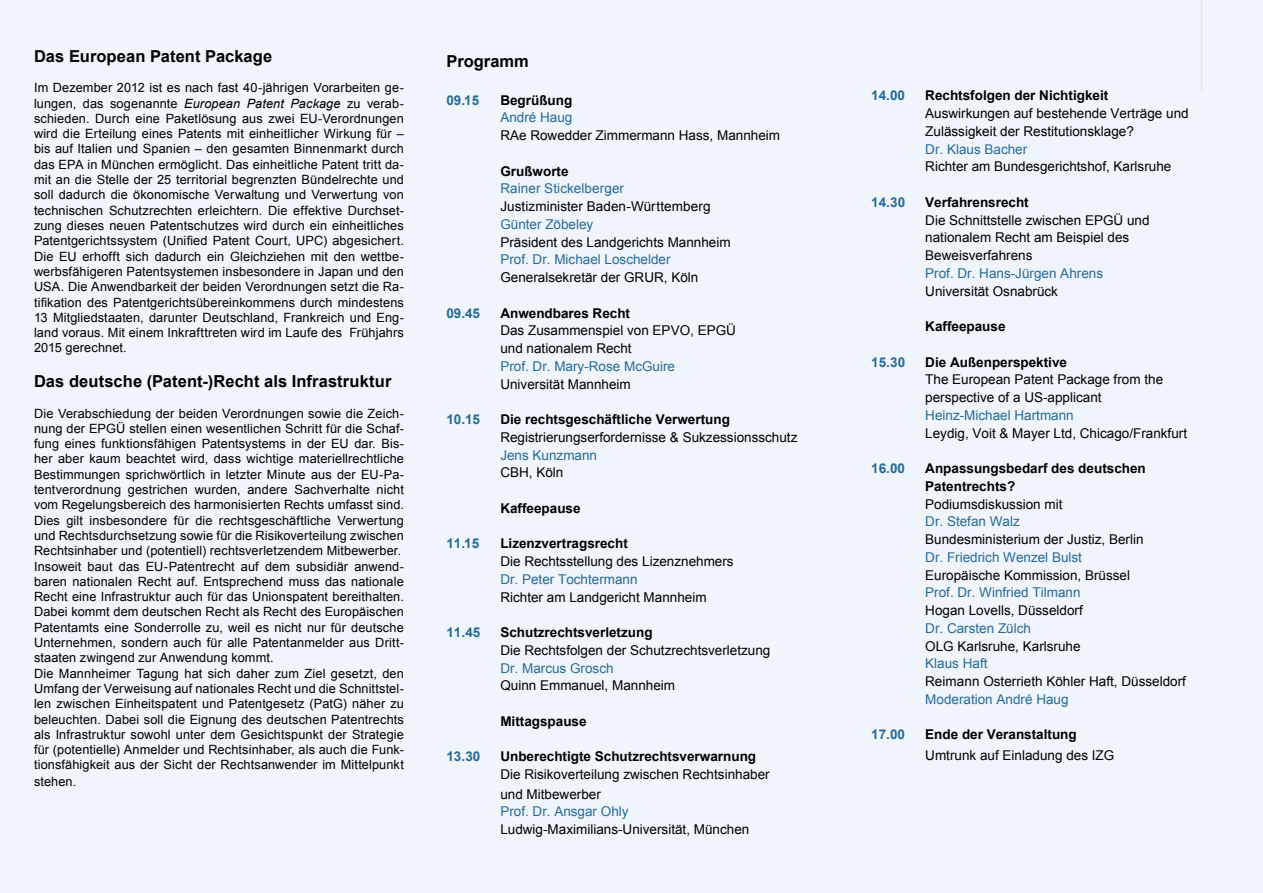
<style>
.page{position:relative;width:1263px;height:893px;background:#eff5fa}
.page>*{position:absolute;margin:0;border:0;box-sizing:border-box;transform-origin:0 0}
.t1{font:700 16.5px "Arial";letter-spacing:.005em;color:#000}
.t2{font:13.5px/17.7px "Arial";color:#000}
.t3{font:700 13.5px "Arial";color:#276a97}
.t4{font:700 13.5px "Arial";color:#000}
.t5{font:12.75px/15.3px "Arial";letter-spacing:.01em;color:#000;text-align:justify}
.s1{font-style:italic}
.s2{font-weight:700}
.s3{color:#276a97}
</style>
<div class="page">
<hr style="left:1201px;top:0;width:1px;height:91px;background:#dfeaf6">
<p class="t1" style="left:34px;top:45px;width:240px">Das European Patent Package</p>
<p class="t5" style="left:34px;top:80px;width:371px">Im Dezember 2012 ist es nach fast 40-jährigen Vorarbeiten ge&shy;lungen, das sogenannte <span class="s1">European Patent Package</span> zu verab&shy;schieden. Durch eine Paketlösung aus zwei EU-Verordnungen wird die Erteilung eines Patents mit einheitlicher Wirkung für – bis auf Italien und Spanien – den gesamten Binnenmarkt durch das EPA in München ermöglicht. Das einheitliche Patent tritt da&shy;mit an die Stelle der 25 territorial begrenzten Bündelrechte und soll dadurch die ökonomische Verwaltung und Verwertung von technischen Schutzrechten erleichtern. Die effektive Durchset&shy;zung dieses neuen Patentschutzes wird durch ein einheitliches Patentgerichtssystem (Unified Patent Court, UPC) abgesichert.<br>Die EU erhofft sich dadurch ein Gleichziehen mit den wettbe&shy;werbsfähigeren Patentsystemen insbesondere in Japan und den USA. Die Anwendbarkeit der beiden Verordnungen setzt die Ra&shy;tifikation des Patentgerichtsübereinkommens durch mindestens 13 Mitgliedstaaten, darunter Deutschland, Frankreich und Eng&shy;land voraus. Mit einem Inkrafttreten wird im Laufe des Frühjahrs 2015 gerechnet.</p>
<p class="t1" style="left:34px;top:370px;width:359px">Das deutsche (Patent-)Recht als Infrastruktur</p>
<p class="t5" style="left:34px;top:405px;width:371px;text-align:left">Die Verabschiedung der beiden Verordnungen sowie die Zeich&shy;nung der EPGÜ stellen einen wesentlichen Schritt für die Schaf&shy;fung eines funktionsfähigen Patentsystems in der EU dar. Bis&shy;her aber kaum beachtet wird, dass wichtige materiellrechtliche Bestimmungen sprichwörtlich in letzter Minute aus der EU-Pa&shy;tentverordnung gestrichen wurden, andere Sachverhalte nicht vom Regelungsbereich des harmonisierten Rechts umfasst sind.<br>Dies gilt insbesondere für die rechtsgeschäftliche Verwertung und Rechtsdurchsetzung sowie für die Risikoverteilung zwischen Rechtsinhaber und (potentiell) rechtsverletzendem Mitbewerber.<br>Insoweit baut das EU-Patentrecht auf dem subsidiär anwend&shy;baren nationalen Recht auf. Entsprechend muss das nationale Recht eine Infrastruktur auch für das Unionspatent bereithalten.<br>Dabei kommt dem deutschen Recht als Recht des Europäischen Patentamts eine Sonderrolle zu, weil es nicht nur für deutsche Unternehmen, sondern auch für alle Patentanmelder aus Dritt&shy;staaten zwingend zur Anwendung kommt.<br>Die Mannheimer Tagung hat sich daher zum Ziel gesetzt, den Umfang der Verweisung auf nationales Recht und die Schnittstel&shy;len zwischen Einheitspatent und Patentgesetz (PatG) näher zu beleuchten. Dabei soll die Eignung des deutschen Patentrechts als Infrastruktur sowohl unter dem Gesichtspunkt der Strategie für (potentielle) Anmelder und Rechtsinhaber, als auch die Funk&shy;tionsfähigkeit aus der Sicht der Rechtsanwender im Mittelpunkt stehen.</p>
<p class="t1" style="left:446px;top:50px;width:84px">Programm</p>
<p class="t3" style="left:446px;top:91px;width:34px">09.15</p>
<p class="t2" style="left:500px;top:91px;width:281px"><span class="s2">Begrüßung<br></span><span class="s3">André Haug<br></span>RAe Rowedder Zimmermann Hass, Mannheim</p>
<p class="t2" style="left:500px;top:162px;width:232px"><span class="s2">Grußworte<br></span><span class="s3">Rainer Stickelberger<br></span>Justizminister Baden-Württemberg<br><span class="s3">Günter Zöbeley<br></span>Präsident des Landgerichts Mannheim<br><span class="s3">Prof. Dr. Michael Loschelder<br></span>Generalsekretär der GRUR, Köln</p>
<p class="t3" style="left:446px;top:304px;width:35px">09.45</p>
<p class="t2" style="left:500px;top:304px;width:237px"><span class="s2">Anwendbares Recht<br></span>Das Zusammenspiel von EPVO, EPGÜ und nationalem Recht<br><span class="s3">Prof. Dr. Mary-Rose McGuire<br></span>Universität Mannheim</p>
<p class="t3" style="left:446px;top:410px;width:35px">10.15</p>
<p class="t2" style="left:500px;top:411px;width:299px"><span class="s2">Die rechtsgeschäftliche Verwertung<br></span>Registrierungserfordernisse &amp; Sukzessionsschutz<br><span class="s3">Jens Kunzmann<br></span>CBH, Köln</p>
<p class="t4" style="left:500px;top:499px;width:82px">Kaffeepause</p>
<p class="t3" style="left:446px;top:535px;width:34px">11.15</p>
<p class="t2" style="left:500px;top:535px;width:235px"><span class="s2">Lizenzvertragsrecht<br></span>Die Rechtsstellung des Lizenznehmers<br><span class="s3">Dr. Peter Tochtermann<br></span>Richter am Landgericht Mannheim</p>
<p class="t3" style="left:446px;top:623px;width:36px">11.45</p>
<p class="t2" style="left:500px;top:624px;width:272px"><span class="s2">Schutzrechtsverletzung<br></span>Die Rechtsfolgen der Schutzrechtsverletzung<br><span class="s3">Dr. Marcus Grosch<br></span>Quinn Emmanuel, Mannheim</p>
<p class="t4" style="left:500px;top:712px;width:88px">Mittagspause</p>
<p class="t3" style="left:446px;top:748px;width:36px">13.30</p>
<p class="t2" style="left:500px;top:748px;width:271px"><span class="s2">Unberechtigte Schutzrechtsverwarnung<br></span>Die Risikoverteilung zwischen Rechtsinhaber</p>
<p class="t2" style="left:500px;top:785px;width:251px">und Mitbewerber<br><span class="s3">Prof. Dr. Ansgar Ohly<br></span>Ludwig-Maximilians-Universität, München</p>
<p class="t3" style="left:871px;top:87px;width:35px">14.00</p>
<p class="t2" style="left:925px;top:87px;width:265px"><span class="s2">Rechtsfolgen der Nichtigkeit </span>Auswirkungen auf bestehende Verträge und Zulässigkeit der Restitutionsklage?<br><span class="s3">Dr. Klaus Bacher<br></span>Richter am Bundesgerichtshof, Karlsruhe</p>
<p class="t3" style="left:871px;top:193px;width:36px">14.30</p>
<p class="t2" style="left:925px;top:193px;width:226px"><span class="s2">Verfahrensrecht<br></span>Die Schnittstelle zwischen EPGÜ und nationalem Recht am Beispiel des<br>Beweisverfahrens<br><span class="s3">Prof. Dr. Hans-Jürgen Ahrens<br></span>Universität Osnabrück</p>
<p class="t4" style="left:925px;top:317px;width:82px">Kaffeepause</p>
<p class="t3" style="left:871px;top:353px;width:36px">15.30</p>
<p class="t2" style="left:925px;top:353px;width:263px"><span class="s2">Die Außenperspektive<br></span>The European Patent Package from the perspective of a US-applicant<br><span class="s3">Heinz-Michael Hartmann<br></span>Leydig, Voit &amp; Mayer Ltd, Chicago/Frankfurt</p>
<p class="t3" style="left:871px;top:459px;width:35px">16.00</p>
<p class="t2" style="left:925px;top:460px;width:262px"><span class="s2">Anpassungsbedarf des deutschen<br>Patentrechts?<br></span>Podiumsdiskussion mit<br><span class="s3">Dr. Stefan Walz<br></span>Bundesministerium der Justiz, Berlin<br><span class="s3">Dr. Friedrich Wenzel Bulst<br></span>Europäische Kommission, Brüssel<br><span class="s3">Prof. Dr. Winfried Tilmann<br></span>Hogan Lovells, Düsseldorf<br><span class="s3">Dr. Carsten Zülch<br></span>OLG Karlsruhe, Karlsruhe<br><span class="s3">Klaus Haft<br></span>Reimann Osterrieth Köhler Haft, Düsseldorf<br><span class="s3">Moderation André Haug</span></p>
<p class="t3" style="left:871px;top:726px;width:35px">17.00</p>
<p class="t2" style="left:925px;top:725px;width:191px;line-height:20.4px"><span class="s2">Ende der Veranstaltung<br></span>Umtrunk auf Einladung des IZG</p>
</div>
